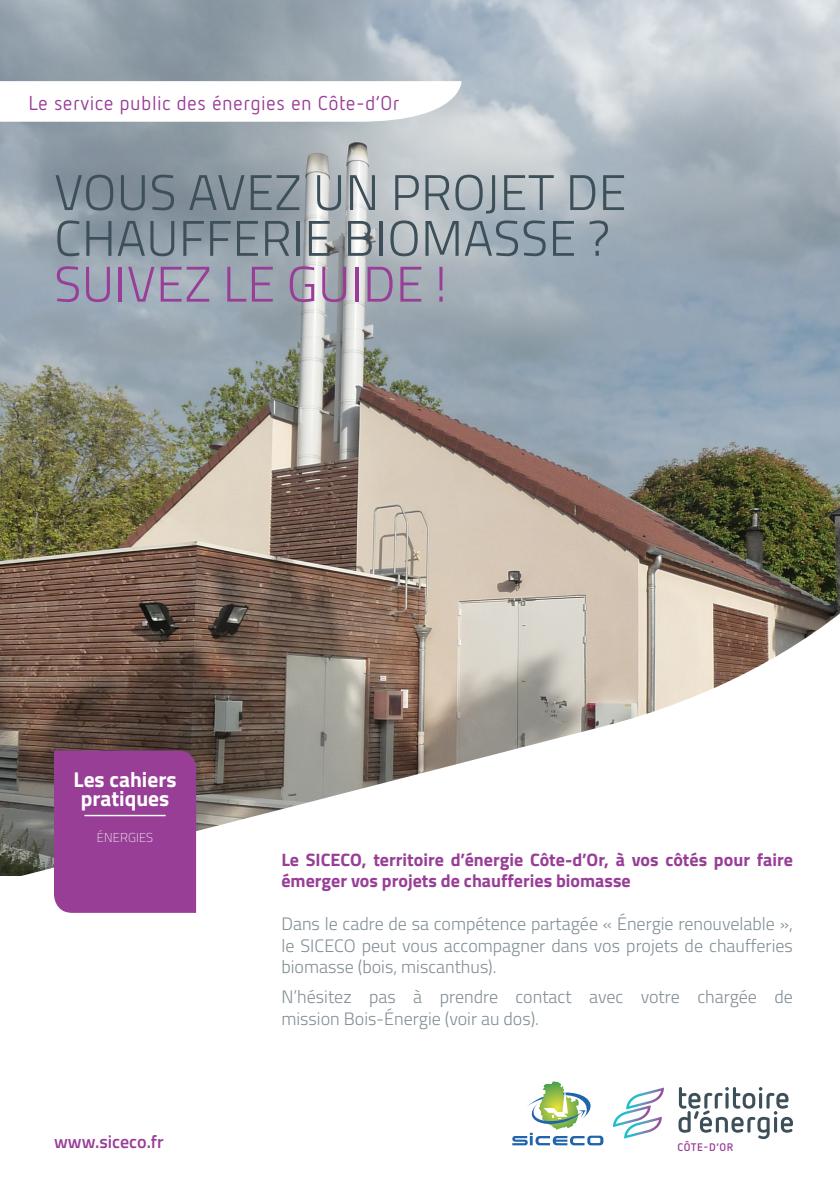
<style>
.page{position:relative;width:840px;height:1191px;background:#fff}
.page>*{position:absolute;margin:0;border:0;box-sizing:border-box;transform-origin:0 0}
.t1{font:300 50px/45.8px "Titillium";letter-spacing:.01em;color:#3d4f59}
.t2{font:300 50px "Titillium";letter-spacing:.01em;color:#983e97}
.t3{font:700 21.4px/18.6px "Titillium";color:#fff;text-align:center}
.t4{font:20px "Netto OT";letter-spacing:.02em;color:#983e97}
.t5{font:300 18px/21.6px "Titillium";color:#828f96;text-align:justify}
.t6{font:700 18px/21.6px "Titillium";color:#983e97}
.t7{font:600 18px "Titillium";color:#983e97}
.t8{font:100 12.8px "Titillium";letter-spacing:.01em;color:#fff}
.t9{font:700 11px "Netto OT";letter-spacing:.05em;color:#983e97}
</style>
<div class="page">
<img style="left:0;top:0;width:839px;height:588px">
<svg style="left:0;top:588px;width:839px;height:558px"></svg>
<svg style="left:0;top:81px;width:461px;height:41px"></svg>
<div style="left:54px;top:750px;width:142px;height:163px;background:#983e97"></div>
<hr style="left:84px;top:815px;width:81px;height:1px;background:#fff">
<svg style="left:612px;top:1087px;width:51px;height:51px"></svg>
<svg style="left:678px;top:1087px;width:114px;height:52px"></svg>
<svg style="left:512px;top:1081px;width:91px;height:64px"></svg>
<p class="t4" style="left:28px;top:90px;width:372px">Le service public des énergies en Côte-d’Or</p>
<p class="t1" style="left:54px;top:167px;width:573px">VOUS AVEZ UN PROJET DE<br>CHAUFFERIE BIOMASSE ?</p>
<p class="t2" style="left:54px;top:248px;width:394px">SUIVEZ LE GUIDE !</p>
<p class="t3" style="left:73px;top:769px;width:104px">Les cahiers pratiques</p>
<p class="t8" style="left:97px;top:828px;width:58px">ÉNERGIES</p>
<p class="t7" style="left:54px;top:1128px;width:111px">www.siceco.fr</p>
<p class="t6" style="left:281px;top:847px;width:513px">Le SICECO, territoire d’énergie Côte-d’Or, à vos côtés pour faire émerger vos projets de chaufferies biomasse</p>
<p class="t5" style="left:281px;top:912px;width:513px">Dans le cadre de sa compétence partagée « Énergie renouvelable », le SICECO peut vous accompagner dans vos projets de chaufferies biomasse (bois, miscanthus).</p>
<p class="t5" style="left:281px;top:985px;width:513px">N’hésitez pas à prendre contact avec votre chargée de mission Bois-Énergie (voir au dos).</p>
<p class="t9" style="left:677px;top:1140px;width:57px">CÔTE-D’OR</p>
</div>
